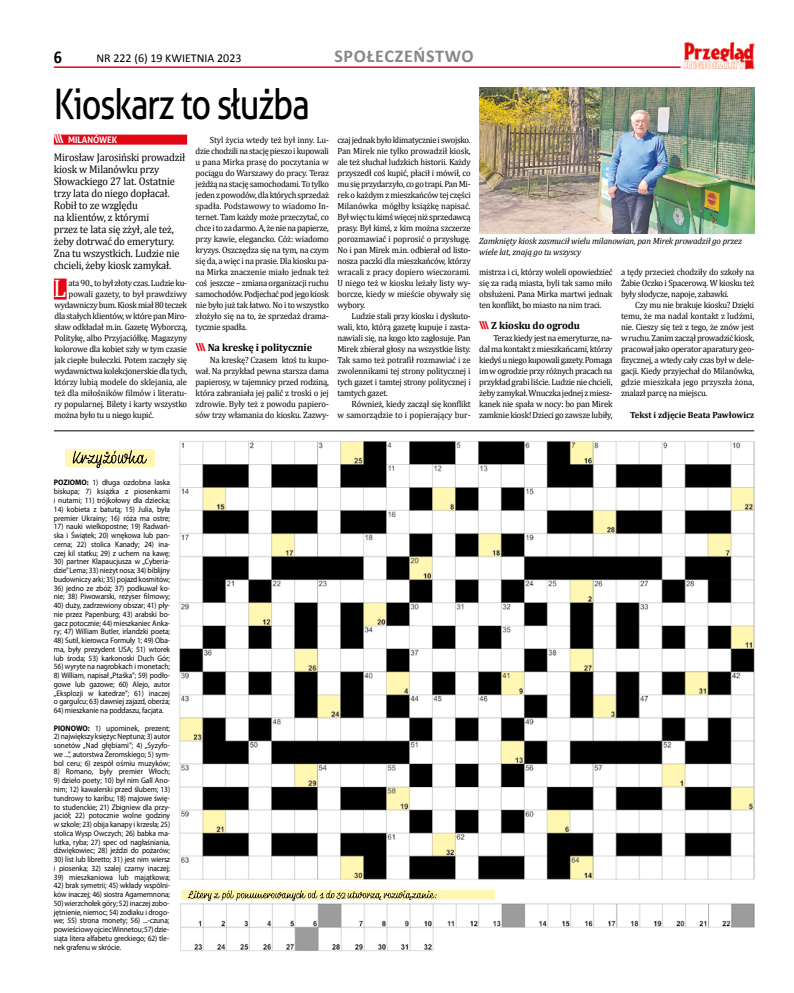
<style>
.page{position:relative;width:794px;height:993px;background:#fff}
.page>*{position:absolute;margin:0;border:0;box-sizing:border-box;transform-origin:0 0}
.t1{font:42px "Aller";letter-spacing:-.04em;color:#000;scale:.82 1}
.t2{font:25.5px "Cambria";color:#fff;scale:.96 1}
.t3{font:700 18px "Calibri";letter-spacing:.04em;color:#878787}
.t4{font:700 18px "Calibri";color:#000;scale:.9 1}
.t5{font:12px "Calibri";color:#000}
.t6{font:11px/12px "Cambria";letter-spacing:-.015em;color:#000;scale:.95 1}
.t7{font:700 10.5px "Cambria";letter-spacing:-.01em;color:#000}
.t8{font:9px/11px "Cambria";letter-spacing:-.025em;color:#000;text-align:justify;scale:.96 1}
.t9{font:italic 9px/11px "Cambria";letter-spacing:-.015em;color:#000}
.t10{font:9px "Cambria";color:#000;scale:.96 1}
.t11{font:700 9px "Cambria";color:#000;scale:.96 1}
.t12{font:700 9px "Aller";color:#fff;scale:.96 1}
.t13{font:8px/8.8px "Myriad Pro";letter-spacing:-.01em;color:#000;text-align:justify;scale:.93 1}
.s1{font-size:11px}
.s2{font-family:"Aller";font-size:11px;color:#e30613}
.s3{font-weight:700}
</style>
<div class="page">
<hr style="left:54px;top:66px;width:626px;height:2px;background:#e30613">
<img style="left:684px;top:43px;width:71px;height:27px">
<div style="left:181px;top:889px;width:313px;height:18px;background:#fff7b2"></div>
<img style="left:179px;top:441px;width:576px;height:439px">
<img style="left:180px;top:900px;width:575px;height:51px">
<div style="left:65px;top:449px;width:89px;height:17px;background:#fff7b2"></div>
<svg style="left:73px;top:450px;width:74px;height:18px"></svg>
<hr style="left:54px;top:430px;width:700px;height:1px;background:#000">
<svg style="left:188px;top:890px;width:249px;height:10px"></svg>
<div style="left:54px;top:134px;width:133px;height:10px;background:#e30613"></div>
<div style="left:54px;top:278px;width:13px;height:21px;background:#e30613"></div>
<img style="left:479px;top:88px;width:275px;height:145px">
<h3 class="t4" style="left:54px;top:45px;width:11px">6</h3>
<h3 class="t5" style="left:96px;top:51px;width:147px">NR 222 (6) 19 KWIETNIA 2023</h3>
<h3 class="t3" style="left:334px;top:45px;width:141px">SPOŁECZEŃSTWO</h3>
<h1 class="t1" style="left:54px;top:78px;width:314px">Kioskarz to służba</h1>
<p class="t12" style="left:54px;top:134px;width:67px"><span class="s1">\\\</span> MILANÓWEK</p>
<p class="t6" style="left:54px;top:151px;width:140px">Mirosław Jarosiński prowadził kiosk w Milanówku przy<br>Słowackiego 27 lat. Ostatnie trzy lata do niego dopłacał.<br>Robił to ze względu<br>na klientów, z którymi<br>przez te lata się zżył, ale też, żeby dotrwać do emerytury.<br>Zna tu wszystkich. Ludzie nie chcieli, żeby kiosk zamykał.</p>
<h2 class="t2" style="left:53px;top:273px;width:15px">L</h2>
<p class="t8" style="left:69px;top:277px;width:125px">ata 90., to był złoty czas. Ludzie ku-</p>
<p class="t8" style="left:196px;top:134px;width:140px;text-indent:14px">Styl życia wtedy też był inny. Lu&shy;dzie chodzili na stację pieszo i kupowali u pana Mirka prasę do poczytania w pociągu do Warszawy do pracy. Teraz jeżdżą na stację samochodami. To tylko jeden z powodów, dla których sprzedaż spadła. Podstawowy to wiadomo In&shy;ternet. Tam każdy może przeczytać, co chce i to za darmo. A, że nie na papierze, przy kawie, elegancko. Cóż: wiadomo kryzys. Oszczędza się na tym, na czym się da, a więc i na prasie. Dla kiosku pa&shy;na Mirka znaczenie miało jednak też coś jeszcze – zmiana organizacji ruchu samochodów. Podjechać pod jego kiosk nie było już tak łatwo. No i to wszystko złożyło się na to, że sprzedaż drama&shy;tycznie spadła.</p>
<p class="t7" style="left:196px;top:340px;width:118px"><span class="s2">\\\</span> Na kreskę i politycznie</p>
<p class="t8" style="left:196px;top:354px;width:140px;text-indent:14px">Na kreskę? Czasem ktoś tu kupo&shy;wał. Na przykład pewna starsza dama papierosy, w tajemnicy przed rodziną, która zabraniała jej palić z troski o jej zdrowie. Były też z powodu papiero&shy;sów trzy włamania do kiosku. Zazwy-</p>
<p class="t10" style="left:69px;top:289px;width:125px">powali gazety, to był prawdziwy</p>
<p class="t8" style="left:54px;top:299px;width:140px">wydawniczy bum. Kiosk miał 80 teczek</p>
<p class="t8" style="left:54px;top:310px;width:140px">dla stałych klientów, w które pan Miro-</p>
<p class="t8" style="left:54px;top:321px;width:140px">sław odkładał m.in. Gazetę Wyborczą,</p>
<p class="t8" style="left:54px;top:332px;width:140px">Politykę, albo Przyjaciółkę. Magazyny</p>
<p class="t8" style="left:54px;top:343px;width:140px">kolorowe dla kobiet szły w tym czasie</p>
<p class="t8" style="left:54px;top:354px;width:140px">jak ciepłe bułeczki. Potem zaczęły się</p>
<p class="t8" style="left:54px;top:365px;width:140px">wydawnictwa kolekcjonerskie dla tych,</p>
<p class="t8" style="left:54px;top:376px;width:140px">którzy lubią modele do sklejania, ale</p>
<p class="t8" style="left:54px;top:387px;width:140px">też dla miłośników filmów i literatu-</p>
<p class="t8" style="left:54px;top:398px;width:140px">ry popularnej. Bilety i karty wszystko</p>
<p class="t8" style="left:54px;top:409px;width:105px">można było tu u niego kupić.</p>
<p class="t8" style="left:337px;top:134px;width:140px">czaj jednak było klimatycznie i swojsko.<br>Pan Mirek nie tylko prowadził kiosk, ale też słuchał ludzkich historii. Każdy przyszedł coś kupić, płacił i mówił, co mu się przydarzyło, co go trapi. Pan Mi&shy;rek o każdym z mieszkańców tej części Milanówka mógłby książkę napisać.<br>Był więc tu kimś więcej niż sprzedawcą prasy. Był kimś, z kim można szczerze porozmawiać i poprosić o przysługę.<br>No i pan Mirek m.in. odbierał od listo&shy;nosza paczki dla mieszkańców, którzy wracali z pracy dopiero wieczorami.<br>U niego też w kiosku leżały listy wy&shy;borcze, kiedy w mieście obywały się wybory.</p>
<p class="t8" style="left:337px;top:310px;width:140px;text-indent:14px">Ludzie stali przy kiosku i dyskuto&shy;wali, kto, którą gazetę kupuje i zasta&shy;nawiali się, na kogo kto zagłosuje. Pan Mirek zbierał głosy na wszystkie listy.<br>Tak samo też potrafił rozmawiać i ze zwolennikami tej strony politycznej i tych gazet i tamtej strony politycznej i tamtych gazet.</p>
<p class="t8" style="left:337px;top:398px;width:140px;text-align:right">Również, kiedy zaczął się konflikt<br>w samorządzie to i popierający bur-</p>
<p class="t9" style="left:479px;top:235px;width:264px">Zamknięty kiosk zasmucił wielu milanowian, pan Mirek prowadził go przez wiele lat, znają go tu wszyscy</p>
<p class="t8" style="left:479px;top:266px;width:140px">mistrza i ci, którzy woleli opowiedzieć się za radą miasta, byli tak samo miło obsłużeni. Pana Mirka martwi jednak ten konflikt, bo miasto na nim traci.</p>
<p class="t7" style="left:479px;top:318px;width:102px"><span class="s2">\\\</span> Z kiosku do ogrodu</p>
<p class="t8" style="left:479px;top:332px;width:140px;text-indent:14px">Teraz kiedy jest na emeryturze, na&shy;dal ma kontakt z mieszkańcami, którzy kiedyś u niego kupowali gazety. Pomaga im w ogrodzie przy różnych pracach na przykład grabi liście. Ludzie nie chcieli, żeby zamykał. Wnuczka jednej z miesz&shy;kanek nie spała w nocy: bo pan Mirek zamknie kiosk! Dzieci go zawsze lubiły,</p>
<p class="t8" style="left:621px;top:266px;width:140px">a tędy przecież chodziły do szkoły na Żabie Oczko i Spacerową. W kiosku też były słodycze, napoje, zabawki.</p>
<p class="t8" style="left:621px;top:299px;width:140px;text-indent:14px">Czy mu nie brakuje kiosku? Dzięki temu, że ma nadal kontakt z ludźmi, nie. Cieszy się też z tego, że znów jest w ruchu. Zanim zaczął prowadzić kiosk, pracował jako operator aparatury geo&shy;fizycznej, a wtedy cały czas był w dele&shy;gacji. Kiedy przyjechał do Milanówka, gdzie mieszkała jego przyszła żona, znalazł parcę na miejscu.</p>
<p class="t11" style="left:630px;top:409px;width:131px">Tekst i zdjęcie Beata Pawłowicz</p>
<p class="t13" style="left:54px;top:478px;width:126px"><span class="s3">POZIOMO:</span> 1) długa ozdobna laska biskupa; 7) książka z piosenkami i nutami; 11) trójkołowy dla dziecka;</p>
<p class="t13" style="left:54px;top:504px;width:126px">14) kobieta z batutą; 15) Julia, była premier Ukrainy; 16) róża ma ostre;</p>
<p class="t13" style="left:54px;top:522px;width:126px">17) nauki wielkopostne; 19) Radwań&shy;ska i Świątek; 20) wnękowa lub pan&shy;cerna; 22) stolica Kanady; 24) ina&shy;czej kil statku; 29) z uchem na kawę;</p>
<p class="t13" style="left:54px;top:557px;width:126px">30) partner Klapaucjusza w „Cyberia&shy;dzie” Lema; 33) nieżyt nosa; 34) biblijny budowniczy arki; 35) pojazd kosmitów;</p>
<p class="t13" style="left:54px;top:583px;width:126px">36) jedno ze zbóż; 37) podkuwał ko&shy;nie; 38) Piwowarski, reżyser filmowy;</p>
<p class="t13" style="left:54px;top:601px;width:126px">40) duży, zadrzewiony obszar; 41) pły&shy;nie przez Papenburg; 43) arabski bo&shy;gacz potocznie; 44) mieszkaniec Anka&shy;ry; 47) William Butler, irlandzki poeta;</p>
<p class="t13" style="left:54px;top:636px;width:126px">48) Sutil, kierowca Formuły 1; 49) Oba&shy;ma, były prezydent USA; 51) wtorek lub środa; 53) karkonoski Duch Gór;</p>
<p class="t13" style="left:54px;top:662px;width:126px">56) wyryte na nagrobkach i monetach;</p>
<p class="t13" style="left:54px;top:671px;width:126px">8) William, napisał „Ptaśka”; 59) podło&shy;gowe lub gazowe; 60) Alejo, autor „Eksplozji w katedrze”; 61) inaczej o gargulcu; 63) dawniej zajazd, oberża;</p>
<p class="t13" style="left:54px;top:701px;width:126px;line-height:17.5px">64) mieszkanie na poddaszu, facjata.<br><span class="s3">PIONOWO:</span> 1) upominek, prezent;</p>
<p class="t13" style="left:54px;top:732px;width:126px">2) największy księżyc Neptuna; 3) autor sonetów „Nad głębiami”; 4) „Syzyfo&shy;we ...”, autorstwa Żeromskiego; 5) sym&shy;bol ceru; 6) zespół ośmiu muzyków;</p>
<p class="t13" style="left:54px;top:767px;width:126px">8) Romano, były premier Włoch;</p>
<p class="t13" style="left:54px;top:776px;width:126px">9) dzieło poety; 10) był nim Gall Ano&shy;nim; 12) kawalerski przed ślubem; 13) tundrowy to karibu; 18) majowe świę&shy;to studenckie; 21) Zbigniew dla przy&shy;jaciół; 22) potocznie wolne godziny w szkole; 23) obija kanapy i krzesła; 25) stolica Wysp Owczych; 26) babka ma&shy;lutka, ryba; 27) spec od nagłaśniania, dźwiękowiec; 28) jeździ do pożarów;</p>
<p class="t13" style="left:54px;top:854px;width:126px">30) list lub libretto; 31) jest nim wiersz i piosenka; 32) szalej czarny inaczej;</p>
<p class="t13" style="left:54px;top:872px;width:126px">39) mieszkaniowa lub majątkowa;</p>
<p class="t13" style="left:54px;top:881px;width:126px">42) brak symetrii; 45) wkłady wspólni&shy;ków inaczej; 46) siostra Agamemnona;</p>
<p class="t13" style="left:54px;top:898px;width:126px">50) wierzchołek góry; 52) inaczej zobo&shy;jętnienie, niemoc; 54) zodiaku i drogo&shy;we; 55) strona monety; 56) ...-czuna; powieściowy ojciec Winnetou; 57) dzie&shy;siąta litera alfabetu greckiego; 62) tle&shy;nek grafenu w skrócie.</p>
</div>
